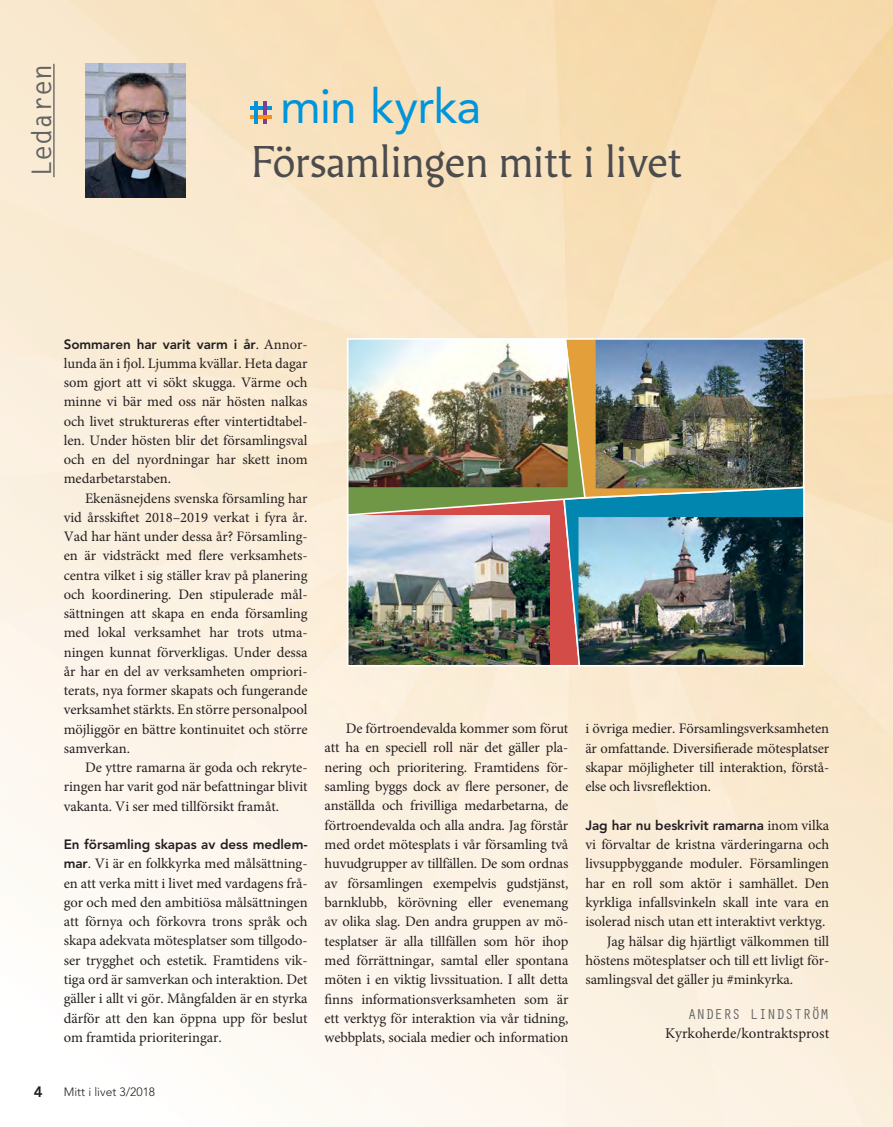
<style>
.page{position:relative;width:893px;height:1127px;background:#fff}
.page>*{position:absolute;margin:0;border:0;box-sizing:border-box;transform-origin:0 0}
.t1{font:48px "Avenir LT Std";letter-spacing:-.02em;color:#0095da}
.t2{font:41.85px "Martti";color:#4c4c4e}
.t3{font:700 27px "Letter Gothic Std";color:#636466}
.t4{font:800 15px "Avenir";color:#231f20}
.t5{font:14.85px "Minion Pro";color:#231f20}
.t6{font:14.85px "Orator Std";letter-spacing:-.005em;color:#636466}
.t7{font:14.55px/19.4px "Minion Pro";letter-spacing:-.005em;color:#231f20;text-align:justify}
.t8{font:800 13.5px "Avenir";letter-spacing:-.005em;color:#231f20}
.t9{font:300 12px "Avenir";color:#231f20}
.s1{font-family:"Minion Pro";font-weight:400;font-size:14.55px}
.s2{font-family:"Avenir";font-weight:800;font-size:13.5px}
</style>
<div class="page">
<img style="left:1px;top:0;width:892px;height:1127px">
<img style="left:85px;top:64px;width:100px;height:133px">
<hr style="left:53px;top:64px;width:2px;height:113px;background:#636466">
<hr style="left:250px;top:106px;width:21px;height:3px;background:#0095da">
<hr style="left:263px;top:101px;width:4px;height:22px;background:#823f8d">
<hr style="left:250px;top:115px;width:21px;height:4px;background:#f78f1e">
<hr style="left:254px;top:101px;width:4px;height:22px;background:#0095da">
<img style="left:346px;top:337px;width:459px;height:330px">
<img style="left:346px;top:337px;width:241px;height:180px">
<h3 class="t3" style="left:31px;top:177px;width:115px;rotate:-90deg">Ledaren</h3>
<h1 class="t1" style="left:280px;top:79px;width:203px">min kyrka</h1>
<h2 class="t2" style="left:251px;top:144px;width:432px">Församlingen mitt i livet</h2>
<p class="t8" style="left:64px;top:338px;width:245px">Sommaren har varit varm i år<span class="s1">. Annor-</span></p>
<p class="t7" style="left:64px;top:355px;width:245px">lunda än i fjol. Ljumma kvällar. Heta dagar som gjort att vi sökt skugga. Värme och minne vi bär med oss när hösten nalkas och livet struktureras efter vintertidtabel&shy;len. Under hösten blir det församlingsval och en del nyordningar har skett inom medarbetarstaben.</p>
<p class="t7" style="left:64px;top:490px;width:245px;text-indent:21px">Ekenäsnejdens svenska församling har vid årsskiftet 2018–2019 verkat i fyra år.<br>Vad har hänt under dessa år? Församling&shy;en är vidsträckt med flere verksamhets&shy;cent ra vilket i sig ställer krav på planering och koordinering. Den stipulerade mål&shy;sättningen att skapa en enda församling med lokal verksamhet har trots utma&shy;ningen kunnat förverkligas. Under dessa år har en del av verksamheten ompriori&shy;terats, nya former skapats och fungerande verksamhet stärkts. En större personalpool möjliggör en bättre kontinuitet och större samverkan.</p>
<p class="t7" style="left:64px;top:759px;width:245px;text-indent:21px">De yttre ramarna är goda och rekryte&shy;ringen har varit god när befattningar blivit vakanta. Vi ser med tillförsikt framåt.</p>
<p class="t8" style="left:64px;top:839px;width:245px">En församling skapas av dess medlem-</p>
<p class="t7" style="left:64px;top:855px;width:245px"><span class="s2">mar</span>. Vi är en folkkyrka med målsättning&shy;en att verka mitt i livet med vardagens frå&shy;gor och med den ambitiösa målsättningen att förnya och förkovra trons språk och skapa adekvata mötesplatser som tillgodo&shy;ser trygghet och estetik. Framtidens vik&shy;tiga ord är samverkan och interaktion. Det gäller i allt vi gör. Mångfalden är en styrka därför att den kan öppna upp för beslut om framtida prioriteringar.</p>
<p class="t7" style="left:325px;top:720px;width:245px;text-indent:21px">De förtroendevalda kommer som förut att ha en speciell roll när det gäller pla&shy;nering och prioritering. Framtidens för&shy;samling byggs dock av flere personer, de anställda och frivilliga medarbetarna, de förtroendevalda och alla andra. Jag förstår med ordet mötesplats i vår församling två huvudgrupper av tillfällen. De som ordnas av församlingen exempelvis gudstjänst, barnklubb, körövning eller evenemang av olika slag. Den andra gruppen av mö&shy;tesplatser är alla tillfällen som hör ihop med förrättningar, samtal eller spontana möten i en viktig livssituation. I allt detta finns informationsverksamheten som är ett verktyg för interaktion via vår tidning, webbplats, sociala medier och information</p>
<p class="t7" style="left:585px;top:720px;width:245px">i övriga medier. Församlingsverksamheten är omfattande. Diversifierade mötesplatser skapar möjligheter till interaktion, förstå&shy;else och livsreflektion.</p>
<p class="t8" style="left:585px;top:819px;width:245px">Jag har nu beskrivit ramarna <span class="s1">inom vilka</span></p>
<p class="t7" style="left:585px;top:836px;width:245px">vi förvaltar de kristna värderingarna och</p>
<p class="t7" style="left:585px;top:855px;width:245px">livsuppbyggande moduler. Församlingen</p>
<p class="t7" style="left:585px;top:874px;width:245px">har en roll som aktör i samhället. Den</p>
<p class="t7" style="left:585px;top:894px;width:245px">kyrkliga infallsvinkeln skall inte vara en</p>
<p class="t7" style="left:585px;top:913px;width:241px">isolerad nisch utan ett interaktivt verktyg.</p>
<p class="t7" style="left:607px;top:932px;width:224px">Jag hälsar dig hjärtligt välkommen till</p>
<p class="t7" style="left:585px;top:952px;width:245px">höstens mötesplatser och till ett livligt för-</p>
<p class="t7" style="left:585px;top:971px;width:209px">samlingsval det gäller ju #minkyrka.</p>
<p class="t6" style="left:688px;top:1004px;width:143px">ANDERS LINDSTRÖM</p>
<p class="t5" style="left:665px;top:1027px;width:165px">Kyrkoherde/kontraktsprost</p>
<p class="t4" style="left:34px;top:1085px;width:10px">4</p>
<p class="t9" style="left:64px;top:1087px;width:93px">Mitt i livet 3/2018</p>
</div>
